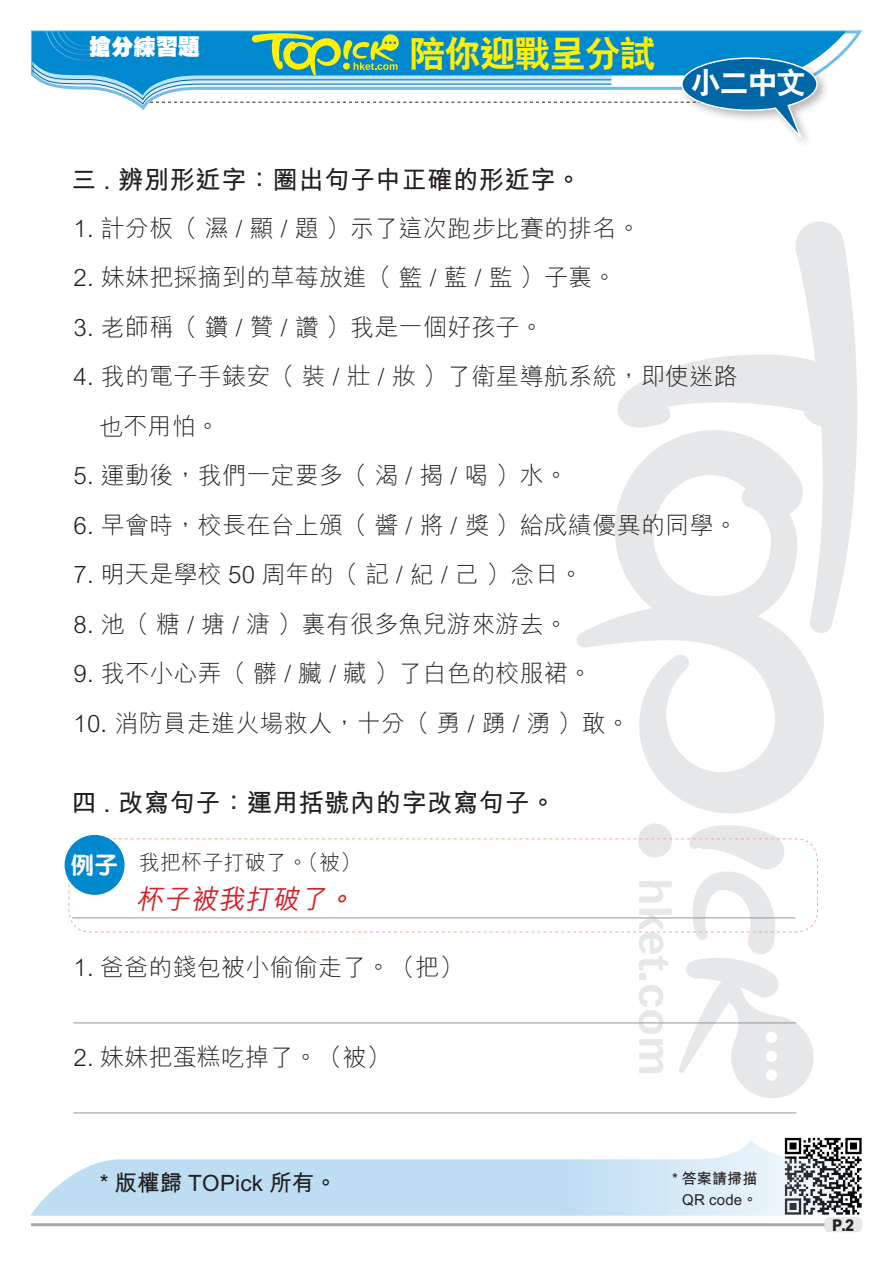
<style>
.page{position:relative;width:893px;height:1263px;background:#fff}
.page>*{position:absolute;margin:0;border:0;box-sizing:border-box;transform-origin:0 0}
.小題eq{font:36px "C Hei 2 Xbold HKSCS";letter-spacing:-.025em;color:#fff101}
.內文{font:30px "C Hei 2 Xbold HKSCS";color:#fff}
.Ex_Text01{font:italic 27px "M Hei Medium HKSCS";color:#d1232a}
.Ex_Questions{font:25.5px "M Hei Bold HKSCS";letter-spacing:.01em;color:#231f20}
.Ex_Text01-2{font:24px "M Hei Light HKSCS";letter-spacing:.01em;color:#231f20}
.Ex_Text01-3{font:24px "M Yuen Xbold HKSCS";color:#fff}
.sf_內文{font:22.5px "M Hei Bold HKSCS";letter-spacing:.01em;color:#231f20}
.小題{font:22.2px "C Hei Ultra Bold HKSCS";color:#fff}
.Ex_Text01-4{font:21px "M Hei Light HKSCS";letter-spacing:.01em;color:#231f20}
.t1{font:16.2px "M Hei Xbold HKSCS";color:#231f20;scale:.9 1}
.sf_內文-2{font:15px "M Hei Bold HKSCS";letter-spacing:.01em;color:#231f20}
</style>
<div class="page">
<div style="left:638px;top:823px;width:34px;height:34px;background:#e6e7e9;border-radius:50%"></div>
<svg style="left:617px;top:221px;width:240px;height:411px"></svg>
<svg style="left:577px;top:430px;width:248px;height:383px"></svg>
<svg style="left:818px;top:31px;width:28px;height:36px"></svg>
<div style="left:678px;top:53px;width:151px;height:97px;background:#231f20;opacity:.32"></div>
<svg style="left:31px;top:30px;width:787px;height:115px"></svg>
<img style="left:784px;top:1137px;width:78px;height:71px">
<svg style="left:30px;top:1140px;width:831px;height:76px;fill:#c0ddf3"></svg>
<hr style="left:31px;top:1223px;width:831px;height:3px;background:#a8a9ad">
<div style="left:824px;top:1217px;width:38px;height:15px;background:#e6e7e9;border-radius:4px"></div>
<hr style="left:73px;top:1112px;width:723px;height:1px;background:#939598">
<svg style="left:73px;top:825px;width:741px;height:273px"></svg>
<svg style="left:68px;top:838px;width:750px;height:95px"></svg>
<hr style="left:72px;top:917px;width:723px;height:1px;background:#939598">
<div style="left:65px;top:835px;width:60px;height:60px;background:#0089cf;border-radius:50%"></div>
<p class="小題" style="left:89px;top:32px;width:113px">搶分練習題</p>
<p class="小題eq" style="left:409px;top:30px;width:248px">陪你迎戰呈分試</p>
<p class="內文" style="left:691px;top:63px;width:117px">小二中文</p>
<p class="Ex_Questions" style="left:71px;top:161px;width:512px">三 . 辨別形近字：圈出句子中正確的形近字。</p>
<p class="Ex_Text01-2" style="left:73px;top:211px;width:569px">1. 計分板（ 濕 / 顯 / 題 ）示了這次跑步比賽的排名。</p>
<p class="Ex_Text01-2" style="left:73px;top:261px;width:545px">2. 妹妹把採摘到的草莓放進（ 籃 / 藍 / 監 ）子裏。</p>
<p class="Ex_Text01-2" style="left:73px;top:310px;width:472px">3. 老師稱（ 鑽 / 贊 / 讚 ）我是一個好孩子。</p>
<p class="Ex_Text01-2" style="left:73px;top:360px;width:666px">4. 我的電子手錶安（ 裝 / 壯 / 妝 ）了衛星導航系統，即使迷路</p>
<p class="Ex_Text01-2" style="left:99px;top:409px;width:122px">也不用怕。</p>
<p class="Ex_Text01-2" style="left:73px;top:459px;width:496px">5. 運動後，我們一定要多（ 渴 / 揭 / 喝 ）水。</p>
<p class="Ex_Text01-2" style="left:73px;top:508px;width:666px">6. 早會時，校長在台上頒（ 醬 / 將 / 獎 ）給成績優異的同學。</p>
<p class="Ex_Text01-2" style="left:73px;top:558px;width:511px">7. 明天是學校 50 周年的（ 記 / 紀 / 己 ）念日。</p>
<p class="Ex_Text01-2" style="left:73px;top:607px;width:496px">8. 池（ 糖 / 塘 / 溏 ）裏有很多魚兒游來游去。</p>
<p class="Ex_Text01-2" style="left:73px;top:657px;width:520px">9. 我不小心弄（ 髒 / 臟 / 藏 ）了白色的校服裙。</p>
<p class="Ex_Text01-2" style="left:73px;top:706px;width:558px">10. 消防員走進火場救人，十分（ 勇 / 踴 / 湧 ）敢。</p>
<p class="Ex_Questions" style="left:71px;top:784px;width:486px">四 . 改寫句子：運用括號內的字改寫句子。</p>
<p class="Ex_Text01-3" style="left:70px;top:848px;width:50px">例子</p>
<p class="Ex_Text01-4" style="left:139px;top:847px;width:224px">我把杯子打破了。（被）</p>
<p class="Ex_Text01" style="left:136px;top:879px;width:226px">杯子被我打破了。</p>
<p class="Ex_Text01-2" style="left:73px;top:950px;width:391px">1. 爸爸的錢包被小偷偷走了。（把）</p>
<p class="Ex_Text01-2" style="left:73px;top:1040px;width:319px">2. 妹妹把蛋糕吃掉了。（被）</p>
<p class="sf_內文" style="left:100px;top:1166px;width:239px">* 版權歸 TOPick 所有。</p>
<p class="sf_內文-2" style="left:672px;top:1167px;width:87px">* 答案請掃描</p>
<p class="sf_內文-2" style="left:682px;top:1188px;width:77px">QR code。</p>
<p class="t1" style="left:832px;top:1214px;width:26px">P.2</p>
</div>
